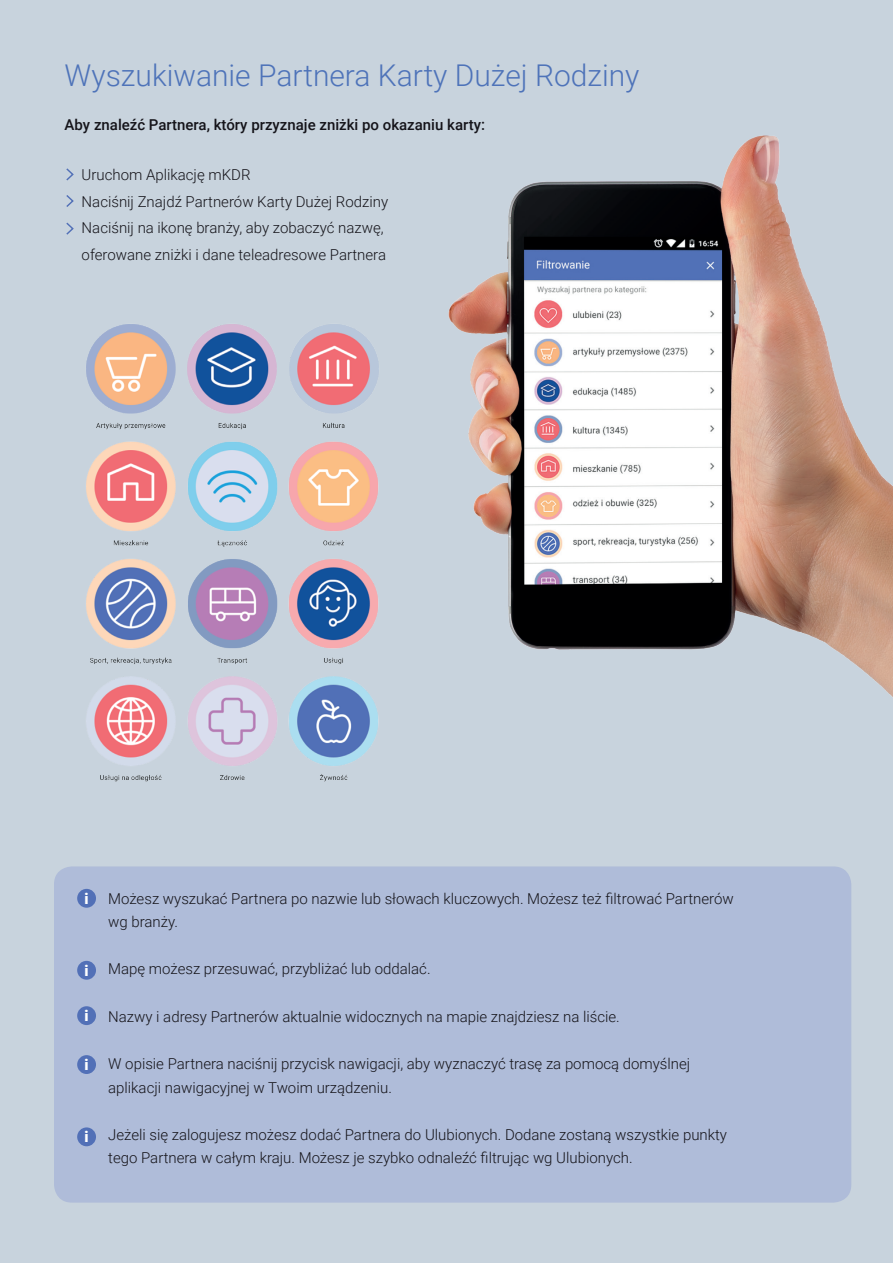
<style>
.page{position:relative;width:893px;height:1263px;background:#c8d3dd}
.page>*{position:absolute;margin:0;border:0;box-sizing:border-box;transform-origin:0 0}
.t1{font:300 30px "Roboto";color:#4e73b9}
.t2{font:300 15px/26.7px "Roboto";color:#15141a}
.t3{font:500 15px "Roboto";color:#15141a}
.t4{font:900 15px "Roboto";color:#fff}
</style>
<div class="page">
<img style="left:448px;top:135px;width:445px;height:562px">
<svg style="left:66px;top:168px;width:8px;height:13px"></svg>
<svg style="left:66px;top:195px;width:8px;height:12px"></svg>
<svg style="left:66px;top:222px;width:8px;height:13px"></svg>
<div style="left:54px;top:866px;width:797px;height:336px;background:#afbcd9;border-radius:18px"></div>
<div style="left:77px;top:889px;width:19px;height:19px;background:#5270b7;border-radius:50%"></div>
<div style="left:77px;top:961px;width:19px;height:19px;background:#5270b7;border-radius:50%"></div>
<div style="left:77px;top:1006px;width:19px;height:19px;background:#5270b7;border-radius:50%"></div>
<div style="left:77px;top:1055px;width:19px;height:19px;background:#5270b7;border-radius:50%"></div>
<img style="left:86px;top:324px;width:293px;height:458px">
<div style="left:77px;top:1127px;width:19px;height:19px;background:#5270b7;border-radius:50%"></div>
<h1 class="t1" style="left:65px;top:55px;width:576px">Wyszukiwanie Partnera Karty Dużej Rodziny</h1>
<p class="t3" style="left:65px;top:114px;width:422px">Aby znaleźć Partnera, który przyznaje zniżki po okazaniu karty:</p>
<p class="t2" style="left:82px;top:161px;width:308px">Uruchom Aplikację mKDR<br>Naciśnij Znajdź Partnerów Karty Dużej Rodziny Naciśnij na ikonę branży, aby zobaczyć nazwę, oferowane zniżki i dane teleadresowe Partnera</p>
<p class="t4" style="left:84px;top:888px;width:6px">i</p>
<p class="t4" style="left:84px;top:960px;width:6px">i</p>
<p class="t4" style="left:84px;top:1005px;width:6px">i</p>
<p class="t4" style="left:84px;top:1054px;width:6px">i</p>
<p class="t4" style="left:84px;top:1127px;width:6px">i</p>
<p class="t2" style="left:108px;top:886px;width:627px;line-height:23.7px">Możesz wyszukać Partnera po nazwie lub słowach kluczowych. Możesz też filtrować Partnerów wg branży.</p>
<p class="t2" style="left:108px;top:955px;width:324px">Mapę możesz przesuwać, przybliżać lub oddalać.</p>
<p class="t2" style="left:108px;top:1002px;width:513px">Nazwy i adresy Partnerów aktualnie widocznych na mapie znajdziesz na liście.</p>
<p class="t2" style="left:108px;top:1051px;width:584px;line-height:23.5px">W opisie Partnera naciśnij przycisk nawigacji, aby wyznaczyć trasę za pomocą domyślnej aplikacji nawigacyjnej w Twoim urządzeniu.</p>
<p class="t2" style="left:108px;top:1122px;width:620px;line-height:23.7px">Jeżeli się zalogujesz możesz dodać Partnera do Ulubionych. Dodane zostaną wszystkie punkty tego Partnera w całym kraju. Możesz je szybko odnaleźć filtrując wg Ulubionych.</p>
</div>
